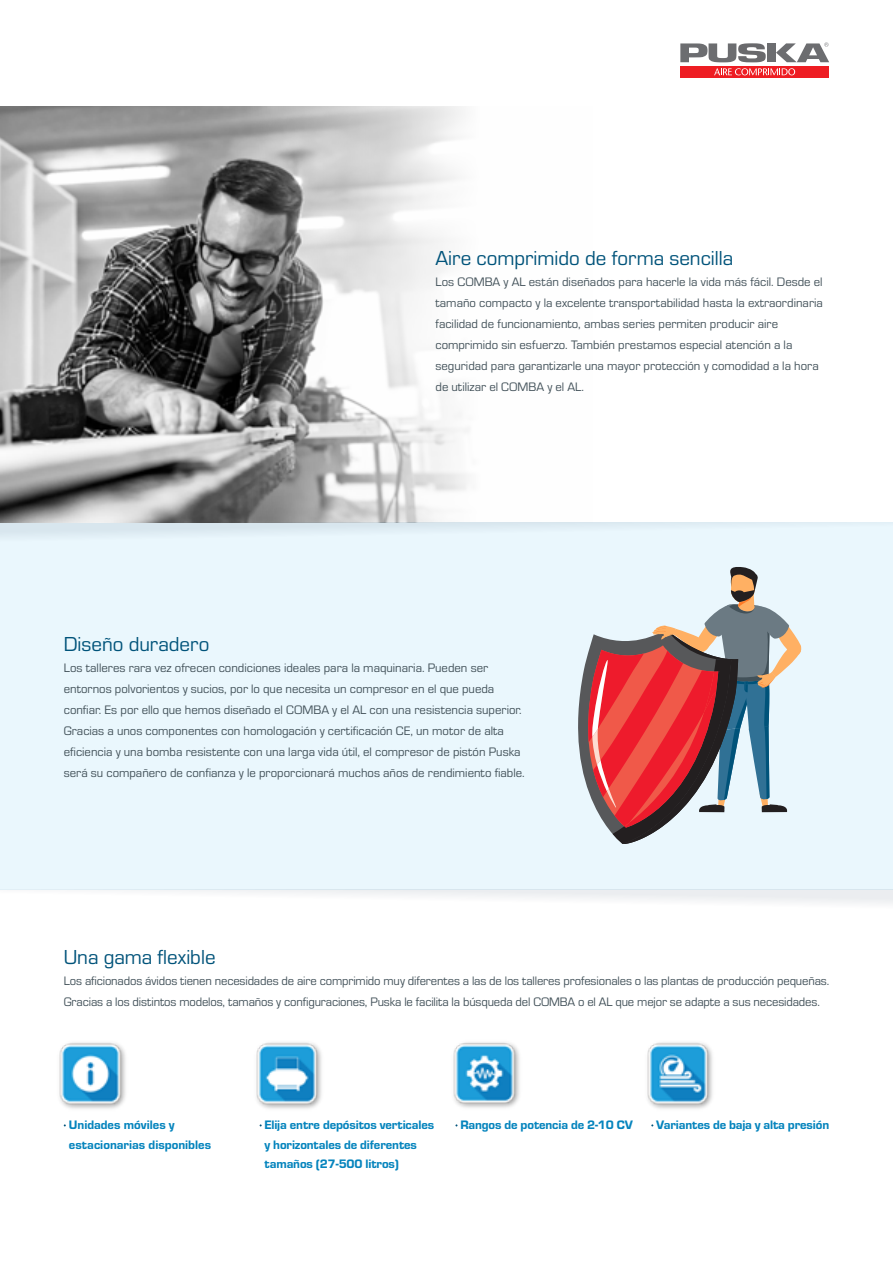
<style>
.page{position:relative;width:893px;height:1263px;background:#fff}
.page>*{position:absolute;margin:0;border:0;box-sizing:border-box;transform-origin:0 0}
.t1{font:21px "Eurostile";color:#00537a}
.t2{font:12.75px/21px "Eurostile";color:#425159}
.t3{font:12.75px/19.5px "Eurostile Hea";letter-spacing:-.01em;color:#0584bd}
</style>
<div class="page">
<div style="left:0;top:522px;width:893px;height:367px;background:#eaf7fd"></div>
<svg style="left:0;top:889px;width:893px;height:15px;fill:#f5f6f7"></svg>
<div style="left:0;top:522px;width:893px;height:77px;background:linear-gradient(to bottom,#e4f2f8,#edf9ff)"></div>
<img style="left:0;top:106px;width:468px;height:416px">
<svg style="left:559px;top:565px;width:244px;height:279px"></svg>
<div style="left:735px;top:590px;width:9px;height:5px;background:#231f20;border-radius:50%"></div>
<img style="left:59px;top:1042px;width:67px;height:67px">
<img style="left:256px;top:1042px;width:66px;height:67px">
<img style="left:453px;top:1042px;width:67px;height:66px">
<img style="left:647px;top:1042px;width:66px;height:67px">
<div style="left:681px;top:66px;width:148px;height:11px;background:#ee1d23"></div>
<svg style="left:714px;top:68px;width:81px;height:7px"></svg>
<svg style="left:680px;top:43px;width:86px;height:19px"></svg>
<svg style="left:776px;top:43px;width:53px;height:19px"></svg>
<div style="left:767px;top:43px;width:9px;height:19px;background:#6c6d70"></div>
<h1 class="t1" style="left:435px;top:243px;width:299px">Aire comprimido de forma sencilla</h1>
<p class="t2" style="left:435px;top:270px;width:389px">Los COMBA y AL están diseñados para hacerle la vida más fácil. Desde el tamaño compacto y la excelente transportabilidad hasta la extraordinaria facilidad de funcionamiento, ambas series permiten producir aire comprimido sin esfuerzo. También prestamos especial atención a la seguridad para garantizarle una mayor protección y comodidad a la hora de utilizar el COMBA y el AL.</p>
<h1 class="t1" style="left:64px;top:630px;width:147px">Diseño duradero</h1>
<p class="t2" style="left:64px;top:657px;width:462px">Los talleres rara vez ofrecen condiciones ideales para la maquinaria. Pueden ser entornos polvorientos y sucios, por lo que necesita un compresor en el que pueda confiar. Es por ello que hemos diseñado el COMBA y el AL con una resistencia superior.<br>Gracias a unos componentes con homologación y certificación CE, un motor de alta eficiencia y una bomba resistente con una larga vida útil, el compresor de pistón Puska será su compañero de confianza y le proporcionará muchos años de rendimiento fiable.</p>
<h1 class="t1" style="left:64px;top:943px;width:153px">Una gama flexible</h1>
<p class="t2" style="left:64px;top:970px;width:767px">Los aficionados ávidos tienen necesidades de aire comprimido muy diferentes a las de los talleres profesionales o las plantas de producción pequeñas.<br>Gracias a los distintos modelos, tamaños y configuraciones, Puska le facilita la búsqueda del COMBA o el AL que mejor se adapte a sus necesidades.</p>
<p class="t3" style="left:69px;top:1115px;width:144px">Unidades móviles y estacionarias disponibles</p>
<p class="t3" style="left:265px;top:1115px;width:171px">Elija entre depósitos verticales y horizontales de diferentes tamaños (27-500 litros)</p>
<p class="t3" style="left:460px;top:1115px;width:174px">Rangos de potencia de 2-10 CV</p>
<p class="t3" style="left:656px;top:1115px;width:174px">Variantes de baja y alta presión</p>
</div>
